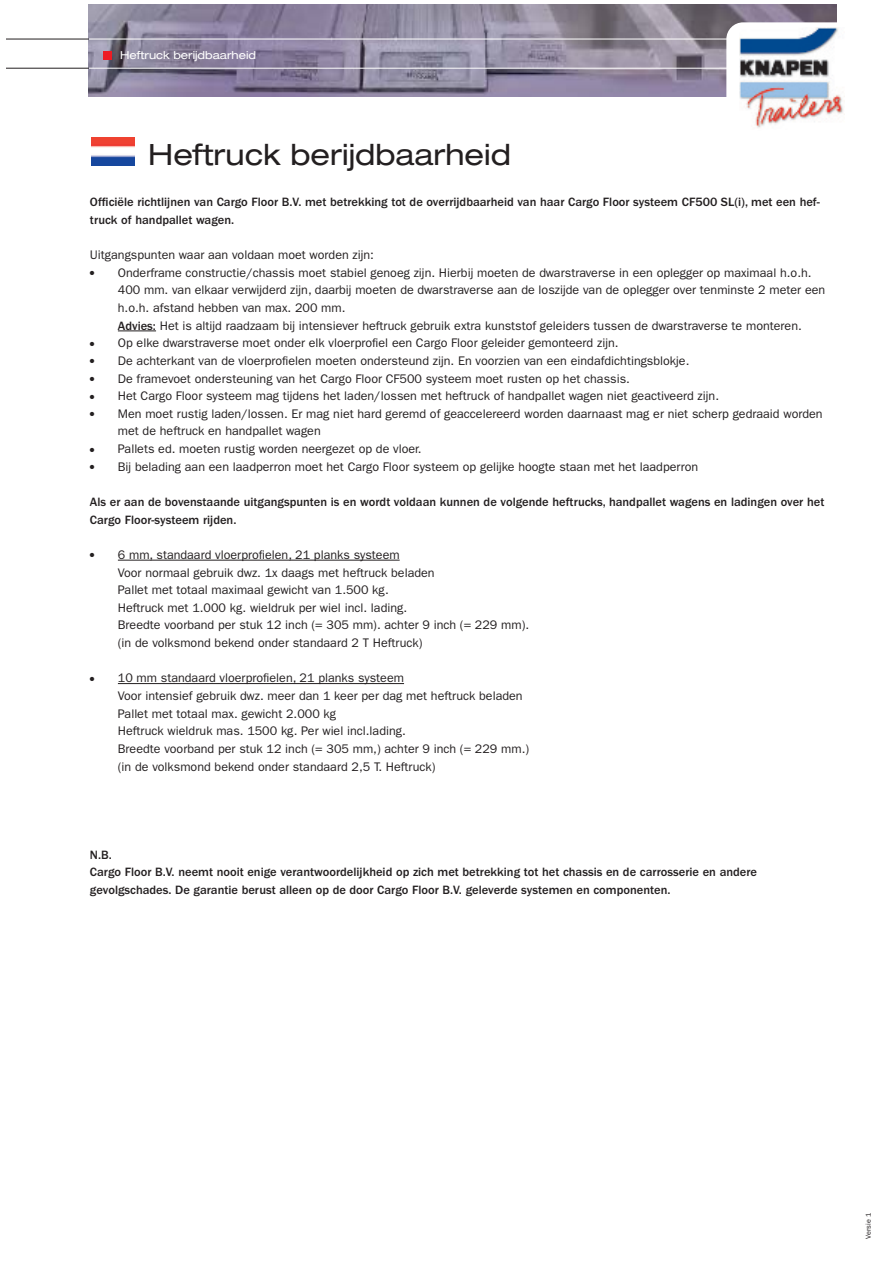
<style>
.page{position:relative;width:893px;height:1263px;background:#fff}
.page>*{position:absolute;margin:0;border:0;box-sizing:border-box;transform-origin:0 0}
.t1{font:expanded 29.4px "Helvetica Neue LT";color:#231f20}
.t2{font:12.45px/17.7px "Franklin Gothic LT";color:#231f20}
.t3{font:500 12.45px/17.7px "Franklin Gothic LT";color:#231f20}
.t4{font:expanded 10.95px "Helvetica Neue LT";color:#fff}
.t5{font:7.2px "Franklin Gothic LT";color:#231f20}
.s1{font-weight:500}
</style>
<div class="page">
<hr style="left:118px;top:331px;width:38px;height:1px;background:#231f20">
<hr style="left:118px;top:560px;width:282px;height:1px;background:#231f20">
<hr style="left:118px;top:683px;width:286px;height:1px;background:#231f20">
<img style="left:92px;top:137px;width:42px;height:28px">
<img style="left:89px;top:4px;width:747px;height:93px">
<hr style="left:7px;top:39px;width:82px;height:1px;background:#231f20">
<hr style="left:7px;top:68px;width:82px;height:1px;background:#231f20">
<div style="left:103px;top:51px;width:8px;height:8px;background:#ed1c24"></div>
<hr style="left:89px;top:39px;width:804px;height:1px;background:#fff">
<hr style="left:89px;top:68px;width:804px;height:1px;background:#fff">
<svg style="left:726px;top:22px;width:119px;height:93px"></svg>
<img style="left:739px;top:27px;width:105px;height:101px">
<p class="t4" style="left:120px;top:51px;width:137px">Heftruck berijdbaarheid</p>
<h1 class="t1" style="left:148px;top:144px;width:364px">Heftruck berijdbaarheid</h1>
<p class="t3" style="left:90px;top:194px;width:731px">Officiële richtlijnen van Cargo Floor B.V. met betrekking tot de overrijdbaarheid van haar Cargo Floor systeem CF500 SL(i), met een hef&shy;truck of handpallet wagen.</p>
<p class="t2" style="left:90px;top:247px;width:286px">Uitgangspunten waar aan voldaan moet worden zijn:</p>
<p class="t2" style="left:118px;top:265px;width:709px;text-indent:-28px">● Onderframe constructie/chassis moet stabiel genoeg zijn. Hierbij moeten de dwarstraverse in een oplegger op maximaal h.o.h.<br>400 mm. van elkaar verwijderd zijn, daarbij moeten de dwarstraverse aan de loszijde van de oplegger over tenminste 2 meter een h.o.h. afstand hebben van max. 200 mm.<br><span class="s1">Advies:</span> Het is altijd raadzaam bij intensiever heftruck gebruik extra kunststof geleiders tussen de dwarstraverse te monteren.</p>
<p class="t2" style="left:90px;top:335px;width:530px">● Op elke dwarstraverse moet onder elk vloerprofiel een Cargo Floor geleider gemonteerd zijn.</p>
<p class="t2" style="left:90px;top:353px;width:601px">● De achterkant van de vloerprofielen moeten ondersteund zijn. En voorzien van een eindafdichtingsblokje.</p>
<p class="t2" style="left:90px;top:371px;width:541px">● De framevoet ondersteuning van het Cargo Floor CF500 systeem moet rusten op het chassis.</p>
<p class="t2" style="left:90px;top:388px;width:630px">● Het Cargo Floor systeem mag tijdens het laden/lossen met heftruck of handpallet wagen niet geactiveerd zijn.</p>
<p class="t2" style="left:118px;top:406px;width:706px;text-indent:-28px">● Men moet rustig laden/lossen. Er mag niet hard geremd of geaccelereerd worden daarnaast mag er niet scherp gedraaid worden met de heftruck en handpallet wagen</p>
<p class="t2" style="left:90px;top:441px;width:333px">● Pallets ed. moeten rustig worden neergezet op de vloer.</p>
<p class="t2" style="left:90px;top:459px;width:610px">● Bij belading aan een laadperron moet het Cargo Floor systeem op gelijke hoogte staan met het laadperron</p>
<p class="t3" style="left:90px;top:494px;width:736px">Als er aan de bovenstaande uitgangspunten is en wordt voldaan kunnen de volgende heftrucks, handpallet wagens en ladingen over het<br>Cargo Floor-systeem rijden.</p>
<p class="t2" style="left:118px;top:547px;width:413px;text-indent:-28px">● 6 mm, standaard vloerprofielen, 21 planks systeem<br>Voor normaal gebruik dwz. 1x daags met heftruck beladen<br>Pallet met totaal maximaal gewicht van 1.500 kg.<br>Heftruck met 1.000 kg. wieldruk per wiel incl. lading.<br>Breedte voorband per stuk 12 inch (= 305 mm). achter 9 inch (= 229 mm). (in de volksmond bekend onder standaard 2 T Heftruck)</p>
<p class="t2" style="left:118px;top:670px;width:413px;text-indent:-28px">● 10 mm standaard vloerprofielen, 21 planks systeem<br>Voor intensief gebruik dwz. meer dan 1 keer per dag met heftruck beladen Pallet met totaal max. gewicht 2.000 kg<br>Heftruck wieldruk mas. 1500 kg. Per wiel incl.lading.<br>Breedte voorband per stuk 12 inch (= 305 mm,) achter 9 inch (= 229 mm.) (in de volksmond bekend onder standaard 2,5 T. Heftruck)</p>
<p class="t3" style="left:90px;top:847px;width:669px">N.B.<br>Cargo Floor B.V. neemt nooit enige verantwoordelijkheid op zich met betrekking tot het chassis en de carrosserie en andere gevolgschades. De garantie berust alleen op de door Cargo Floor B.V. geleverde systemen en componenten.</p>
<p class="t5" style="left:866px;top:1239px;width:27px;rotate:-90deg">Versie 1</p>
</div>
